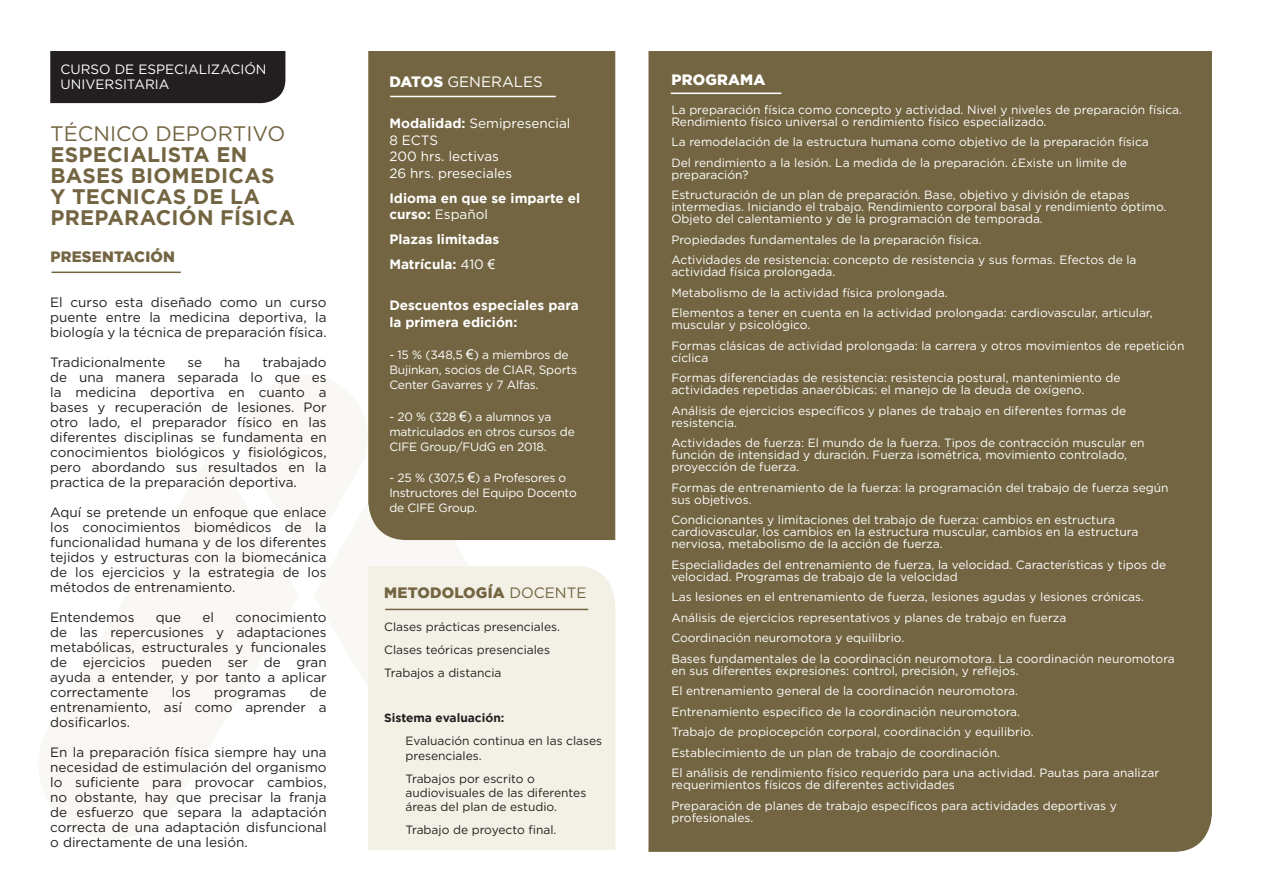
<style>
.page{position:relative;width:1263px;height:893px;background:#fff}
.page>*{position:absolute;margin:0;border:0;box-sizing:border-box;transform-origin:0 0}
.t1{font:700 21px/21px "Gotham HTF";letter-spacing:.015em;color:#736541}
.t2{font:900 15px "Gotham HTF";letter-spacing:.015em;color:#736541}
.t3{font:15px "Gotham HTF";color:#fff}
.t4{font:900 15px "Gotham HTF";letter-spacing:.015em;color:#fff}
.t5{font:13.5px/15px "Gotham HTF";color:#231f20;text-align:justify}
.t6{font:700 13.5px/16.5px "Gotham HTF";color:#fff}
.t7{font:13.5px "Gotham HTF";color:#fff}
.t8{font:12px/12px "Gotham HTF";color:#fff}
.t9{font:12px/14.4px "Gotham HTF";color:#231f20}
.t10{font:700 12px "Gotham HTF";color:#231f20}
.s1{font-weight:900}
.s2{font-weight:700}
.s3{font-weight:400}
.s4{font-family:"Arial";font-weight:400}
.s5{font-family:"Arial";font-size:13.5px}
</style>
<div class="page">
<svg style="left:314px;top:540px;width:154px;height:146px;fill:#f9f8f4"></svg>
<svg style="left:245px;top:375px;width:125px;height:184px"></svg>
<svg style="left:39px;top:435px;width:260px;height:404px;fill:#f9f8f4"></svg>
<div style="left:368px;top:566px;width:247px;height:284px;background:#f3f0e5"></div>
<div style="left:368px;top:51px;width:247px;height:489px;background:#736541"></div>
<hr style="left:52px;top:272px;width:129px;height:1px;background:#736541">
<div style="left:648px;top:51px;width:564px;height:801px;background:#736541"></div>
<hr style="left:390px;top:96px;width:166px;height:1px;background:#fff">
<hr style="left:385px;top:609px;width:203px;height:1px;background:#736541">
<div style="left:50px;top:51px;width:235px;height:52px;background:#231f20"></div>
<hr style="left:671px;top:93px;width:110px;height:1px;background:#fff">
<p class="t7" style="left:61px;top:62px;width:207px">CURSO DE ESPECIALIZACIÓN</p>
<p class="t7" style="left:61px;top:77px;width:110px">UNIVERSITARIA</p>
<p class="t4" style="left:671px;top:71px;width:95px">PROGRAMA</p>
<p class="t8" style="left:671px;top:103px;width:512px">La preparación física como concepto y actividad. Nivel y niveles de preparación física.<br>Rendimiento físico universal o rendimiento físico especializado.</p>
<p class="t8" style="left:671px;top:136px;width:479px">La remodelación de la estructura humana como objetivo de la preparación física</p>
<p class="t8" style="left:671px;top:156px;width:457px">Del rendimiento a la lesión. La medida de la preparación. ¿Existe un limite de preparación?</p>
<p class="t8" style="left:671px;top:189px;width:497px">Estructuración de un plan de preparación. Base, objetivo y división de etapas intermedias. Iniciando el trabajo. Rendimiento corporal basal y rendimiento óptimo.<br>Objeto del calentamiento y de la programación de temporada.</p>
<p class="t8" style="left:671px;top:233px;width:312px">Propiedades fundamentales de la preparación física.</p>
<p class="t8" style="left:671px;top:254px;width:467px">Actividades de resistencia: concepto de resistencia y sus formas. Efectos de la actividad física prolongada.</p>
<p class="t8" style="left:671px;top:286px;width:278px">Metabolismo de la actividad física prolongada.</p>
<p class="t8" style="left:671px;top:307px;width:483px">Elementos a tener en cuenta en la actividad prolongada: cardiovascular, articular, muscular y psicológico.</p>
<p class="t8" style="left:671px;top:339px;width:515px">Formas clásicas de actividad prolongada: la carrera y otros movimientos de repetición cíclica</p>
<p class="t8" style="left:671px;top:372px;width:451px">Formas diferenciadas de resistencia: resistencia postural, mantenimiento de actividades repetidas anaeróbicas: el manejo de la deuda de oxígeno.</p>
<p class="t8" style="left:671px;top:404px;width:456px">Análisis de ejercicios específicos y planes de trabajo en diferentes formas de resistencia.</p>
<p class="t8" style="left:671px;top:437px;width:475px">Actividades de fuerza: El mundo de la fuerza. Tipos de contracción muscular en función de intensidad y duración. Fuerza isométrica, movimiento controlado, proyección de fuerza.</p>
<p class="t8" style="left:671px;top:481px;width:499px">Formas de entrenamiento de la fuerza: la programación del trabajo de fuerza según sus objetivos.</p>
<p class="t8" style="left:671px;top:514px;width:469px">Condicionantes y limitaciones del trabajo de fuerza: cambios en estructura cardiovascular, los cambios en la estructura muscular, cambios en la estructura nerviosa, metabolismo de la acción de fuerza.</p>
<p class="t8" style="left:671px;top:558px;width:496px">Especialidades del entrenamiento de fuerza, la velocidad. Características y tipos de velocidad. Programas de trabajo de la velocidad</p>
<p class="t8" style="left:671px;top:591px;width:474px">Las lesiones en el entrenamiento de fuerza, lesiones agudas y lesiones crónicas.</p>
<p class="t8" style="left:671px;top:611px;width:397px">Análisis de ejercicios representativos y planes de trabajo en fuerza</p>
<p class="t8" style="left:671px;top:632px;width:235px">Coordinación neuromotora y equilibrio.</p>
<p class="t8" style="left:671px;top:652px;width:505px">Bases fundamentales de la coordinación neuromotora. La coordinación neuromotora en sus diferentes expresiones: control, precisión, y reflejos.</p>
<p class="t8" style="left:671px;top:685px;width:348px">El entrenamiento general de la coordinación neuromotora.</p>
<p class="t8" style="left:671px;top:705px;width:350px">Entrenamiento especifico de la coordinación neuromotora.</p>
<p class="t8" style="left:671px;top:726px;width:364px">Trabajo de propiocepción corporal, coordinación y equilibrio.</p>
<p class="t8" style="left:671px;top:746px;width:330px">Establecimiento de un plan de trabajo de coordinación.</p>
<p class="t8" style="left:671px;top:767px;width:489px">El análisis de rendimiento físico requerido para una actividad. Pautas para analizar requerimientos físicos de diferentes actividades</p>
<p class="t8" style="left:671px;top:799px;width:447px">Preparación de planes de trabajo específicos para actividades deportivas y profesionales.</p>
<p class="t3" style="left:389px;top:73px;width:155px"><span class="s1">DATOS</span> GENERALES</p>
<p class="t7" style="left:389px;top:116px;width:183px"><span class="s2">Modalidad:</span> Semipresencial</p>
<p class="t7" style="left:389px;top:133px;width:50px">8 ECTS</p>
<p class="t7" style="left:389px;top:149px;width:111px">200 hrs. lectivas</p>
<p class="t7" style="left:389px;top:166px;width:124px">26 hrs. preseciales</p>
<p class="t6" style="left:389px;top:189px;width:192px">Idioma en que se imparte el curso: <span class="s3">Español</span></p>
<p class="t6" style="left:389px;top:231px;width:112px">Plazas limitadas</p>
<p class="t6" style="left:389px;top:256px;width:108px">Matrícula: <span class="s3">410</span> <span class="s4">€</span></p>
<p class="t6" style="left:389px;top:297px;width:191px">Descuentos especiales para la primera edición:</p>
<p class="t8" style="left:389px;top:347px;width:189px;line-height:15px">- 15 % (348,5 <span class="s5">€</span>) a miembros de<br>Bujinkan, socios de CIAR, Sports<br>Center Gavarres y 7 Alfas.</p>
<p class="t8" style="left:389px;top:409px;width:187px;line-height:15px">- 20 % (328 <span class="s5">€</span>) a alumnos ya matriculados en otros cursos de<br>CIFE Group/FUdG en 2018.</p>
<p class="t8" style="left:389px;top:470px;width:189px;line-height:15px">- 25 % (307,5 <span class="s5">€</span>) a Profesores o<br>Instructores del Equipo Docento de CIFE Group.</p>
<p class="t1" style="left:50px;top:123px;width:246px"><span class="s3">TÉCNICO DEPORTIVO<br></span>ESPECIALISTA EN<br>BASES BIOMEDICAS<br>Y TECNICAS DE LA<br>PREPARACIÓN FÍSICA</p>
<p class="t2" style="left:50px;top:248px;width:126px">PRESENTACIÓN</p>
<p class="t5" style="left:50px;top:295px;width:278px">El curso esta diseñado como un curso puente entre la medicina deportiva, la biología y la técnica de preparación física.</p>
<p class="t5" style="left:50px;top:355px;width:117px">Tradicionalmente</p>
<p class="t5" style="left:187px;top:355px;width:16px">se</p>
<p class="t5" style="left:224px;top:355px;width:18px">ha</p>
<p class="t5" style="left:50px;top:355px;width:278px;text-indent:212px">trabajado de una manera separada lo que es la medicina deportiva en cuanto a bases y recuperación de lesiones. Por otro lado, el preparador físico en las diferentes disciplinas se fundamenta en conocimientos biológicos y fisiológicos, pero abordando sus resultados en la practica de la preparación deportiva.</p>
<p class="t5" style="left:50px;top:505px;width:278px">Aquí se pretende un enfoque que enlace los conocimientos biomédicos de la funcionalidad humana y de los diferentes tejidos y estructuras con la biomecánica de los ejercicios y la estrategia de los métodos de entrenamiento.</p>
<p class="t5" style="left:50px;top:610px;width:86px">Entendemos</p>
<p class="t5" style="left:156px;top:610px;width:27px">que</p>
<p class="t5" style="left:202px;top:610px;width:13px">el</p>
<p class="t2" style="left:384px;top:584px;width:204px">METODOLOGÍA <span class="s3">DOCENTE</span></p>
<p class="t9" style="left:384px;top:619px;width:177px">Clases prácticas presenciales.</p>
<p class="t9" style="left:384px;top:642px;width:167px">Clases teóricas presenciales</p>
<p class="t9" style="left:384px;top:665px;width:119px">Trabajos a distancia</p>
<p class="t10" style="left:384px;top:711px;width:122px">Sistema evaluación:</p>
<p class="t9" style="left:405px;top:734px;width:198px">Evaluación continua en las clases presenciales.</p>
<p class="t9" style="left:405px;top:771px;width:182px">Trabajos por escrito o audiovisuales de las diferentes áreas del plan de estudio.</p>
<p class="t9" style="left:405px;top:823px;width:152px">Trabajo de proyecto final.</p>
<p class="t5" style="left:50px;top:610px;width:278px;text-indent:185px">conocimiento de las repercusiones y adaptaciones metabólicas, estructurales y funcionales de ejercicios pueden ser de gran ayuda a entender, y por tanto a aplicar correctamente</p>
<p class="t5" style="left:50px;top:685px;width:278px;text-indent:259px">de entrenamiento, así como aprender a dosificarlos.</p>
<p class="t5" style="left:50px;top:745px;width:278px">En la preparación física siempre hay una necesidad de estimulación del organismo lo suficiente para provocar cambios, no obstante, hay que precisar la franja de esfuerzo que separa la adaptación correcta de una adaptación disfuncional o directamente de una lesión.</p>
<p class="t5" style="left:172px;top:685px;width:20px">los</p>
<p class="t5" style="left:214px;top:685px;width:74px">programas</p>
</div>
